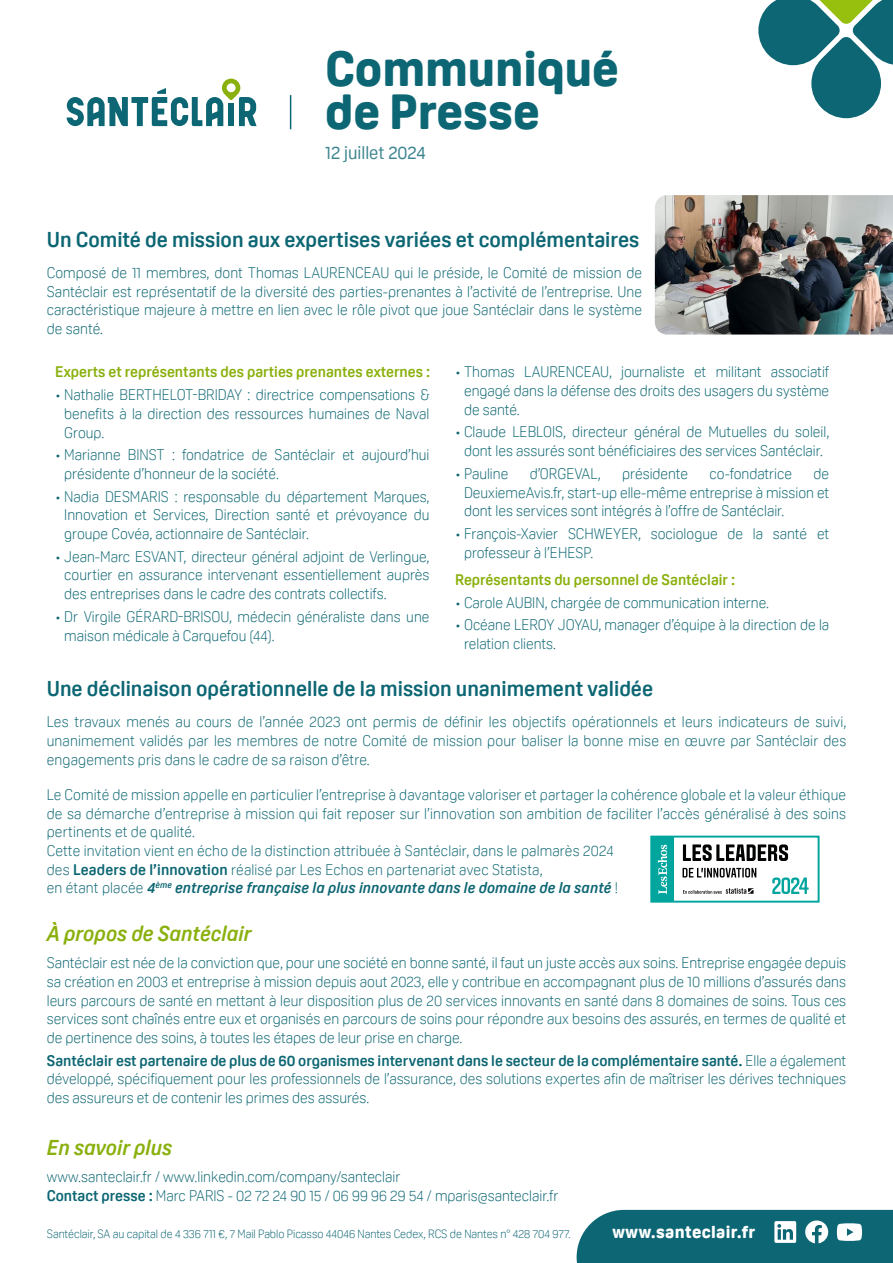
<style>
.page{position:relative;width:893px;height:1263px;background:#fff}
.page>*{position:absolute;margin:0;border:0;box-sizing:border-box;transform-origin:0 0}
.t1{font:800 48.15px/43.3px "Oscine";color:#0d6673}
.t2{font:700 21px "Oscine";color:#0d6673}
.t3{font:italic 700 21px "Oscine";color:#8ab00d}
.t4{font:18px "Oscine";color:#3d858f}
.t5{font:800 16.95px "Oscine";letter-spacing:.02em;color:#fff}
.t6{font:300 15px/18.6px "Oscine";color:#0d6673;text-align:justify}
.t7{font:700 15px "Oscine";color:#8ab00d}
.t8{font:300 11.7px "Oscine";letter-spacing:-.005em;color:#0d6673}
.s1{font-weight:700}
.s2{font-weight:700;font-style:italic}
</style>
<div class="page">
<svg style="left:758px;top:0;width:135px;height:118px"></svg>
<svg style="left:577px;top:1210px;width:316px;height:53px;background:#247480"></svg>
<svg style="left:67px;top:79px;width:190px;height:47px"></svg>
<hr style="left:290px;top:95px;width:1px;height:34px;background:#0d6673">
<img style="left:655px;top:195px;width:238px;height:140px">
<div style="left:650px;top:836px;width:170px;height:67px;border:2px solid #00a59e"></div>
<div style="left:651px;top:836px;width:22px;height:66px;background:#00a59e"></div>
<svg style="left:658px;top:845px;width:9px;height:49px"></svg>
<svg style="left:772px;top:877px;width:37px;height:17px"></svg>
<svg style="left:683px;top:888px;width:70px;height:6px"></svg>
<svg style="left:683px;top:844px;width:105px;height:17px"></svg>
<svg style="left:683px;top:868px;width:73px;height:9px"></svg>
<h1 class="t1" style="left:325px;top:47px;width:295px">Communiqué de Presse</h1>
<p class="t4" style="left:325px;top:142px;width:102px">12 juillet 2024</p>
<h2 class="t2" style="left:47px;top:227px;width:594px">Un Comité de mission aux expertises variées et complémentaires</h2>
<p class="t6" style="left:47px;top:263px;width:597px">Composé de 11 membres, dont Thomas LAURENCEAU qui le préside, le Comité de mission de Santéclair est représentatif de la diversité des parties-prenantes à l’activité de l’entreprise. Une caractéristique majeure à mettre en lien avec le rôle pivot que joue Santéclair dans le système de santé.</p>
<p class="t7" style="left:55px;top:364px;width:376px">Experts et représentants des parties prenantes externes :</p>
<p class="t6" style="left:64px;top:386px;width:367px;text-indent:-9px">• Nathalie BERTHELOT-BRIDAY : directrice compensations &amp; benefits à la direction des ressources humaines de Naval Group.</p>
<p class="t6" style="left:64px;top:446px;width:367px;text-indent:-9px">• Marianne BINST : fondatrice de Santéclair et aujourd’hui présidente d’honneur de la société.</p>
<p class="t6" style="left:64px;top:487px;width:367px;text-indent:-9px">• Nadia DESMARIS : responsable du département Marques, Innovation et Services, Direction santé et prévoyance du groupe Covéa, actionnaire de Santéclair.</p>
<p class="t6" style="left:64px;top:547px;width:367px;text-indent:-9px">• Jean-Marc ESVANT, directeur général adjoint de Verlingue, courtier en assurance intervenant essentiellement auprès des entreprises dans le cadre des contrats collectifs.</p>
<p class="t6" style="left:64px;top:607px;width:367px;text-indent:-9px">• Dr Virgile GÉRARD-BRISOU, médecin généraliste dans une maison médicale à Carquefou (44).</p>
<p class="t6" style="left:464px;top:363px;width:367px;text-indent:-9px">• Thomas LAURENCEAU, journaliste et militant associatif engagé dans la défense des droits des usagers du système de santé.</p>
<p class="t6" style="left:455px;top:423px;width:376px;text-align:center">• Claude LEBLOIS, directeur général de Mutuelles du soleil, dont les assurés sont bénéficiaires des services Santéclair.</p>
<p class="t6" style="left:455px;top:464px;width:55px">• Pauline</p>
<p class="t6" style="left:530px;top:464px;width:72px">d’ORGEVAL,</p>
<p class="t6" style="left:622px;top:464px;width:67px">présidente</p>
<p class="t6" style="left:710px;top:464px;width:84px">co-fondatrice</p>
<p class="t6" style="left:464px;top:464px;width:367px;text-indent:350px">de DeuxiemeAvis.fr, start-up elle-même entreprise à mission et dont les services sont intégrés à l’offre de Santéclair.</p>
<p class="t6" style="left:464px;top:524px;width:367px;text-indent:-9px">• François-Xavier SCHWEYER, sociologue de la santé et professeur à l’EHESP.</p>
<p class="t7" style="left:455px;top:571px;width:282px">Représentants du personnel de Santéclair :</p>
<p class="t6" style="left:455px;top:593px;width:316px">• Carole AUBIN, chargée de communication interne.</p>
<p class="t6" style="left:464px;top:616px;width:367px;text-indent:-9px">• Océane LEROY JOYAU, manager d’équipe à la direction de la relation clients.</p>
<h2 class="t2" style="left:47px;top:677px;width:608px">Une déclinaison opérationnelle de la mission unanimement validée</h2>
<p class="t6" style="left:47px;top:713px;width:801px">Les travaux menés au cours de l’année 2023 ont permis de définir les objectifs opérationnels et leurs indicateurs de suivi, unanimement validés par les membres de notre Comité de mission pour baliser la bonne mise en œuvre par Santéclair des engagements pris dans le cadre de sa raison d’être.</p>
<p class="t6" style="left:47px;top:786px;width:801px;text-align:left">Le Comité de mission appelle en particulier l’entreprise à davantage valoriser et partager la cohérence globale et la valeur éthique de sa démarche d’entreprise à mission qui fait reposer sur l’innovation son ambition de faciliter l’accès généralisé à des soins pertinents et de qualité.<br>Cette invitation vient en écho de la distinction attribuée à Santéclair, dans le palmarès 2024<br>des <span class="s1">Leaders de l’innovation</span> réalisé par Les Echos en partenariat avec Statista,<br>en étant placée <span class="s2">4</span><sup>ème</sup> <span class="s2">entreprise française la plus innovante dans le domaine de la santé</span> !</p>
<h2 class="t3" style="left:47px;top:922px;width:206px">À propos de Santéclair</h2>
<p class="t6" style="left:47px;top:954px;width:801px">Santéclair est née de la conviction que, pour une société en bonne santé, il faut un juste accès aux soins. Entreprise engagée depuis sa création en 2003 et entreprise à mission depuis aout 2023, elle y contribue en accompagnant plus de 10 millions d’assurés dans leurs parcours de santé en mettant à leur disposition plus de 20 services innovants en santé dans 8 domaines de soins. Tous ces services sont chaînés entre eux et organisés en parcours de soins pour répondre aux besoins des assurés, en termes de qualité et de pertinence des soins, à toutes les étapes de leur prise en charge.</p>
<p class="t6" style="left:47px;top:1051px;width:801px"><span class="s1">Santéclair est partenaire de plus de 60 organismes intervenant dans le secteur de la complémentaire santé.</span> Elle a également développé, spécifiquement pour les professionnels de l’assurance, des solutions expertes afin de maîtriser les dérives techniques des assureurs et de contenir les primes des assurés.</p>
<h2 class="t3" style="left:47px;top:1136px;width:127px">En savoir plus</h2>
<p class="t6" style="left:47px;top:1168px;width:513px">www.santeclair.fr / www.linkedin.com/company/santeclair<br><span class="s1">Contact presse :</span> Marc PARIS - 02 72 24 90 15 / 06 99 96 29 54 / mparis@santeclair.fr</p>
<p class="t8" style="left:47px;top:1227px;width:525px">Santéclair, SA au capital de 4 336 711 €, 7 Mail Pablo Picasso 44046 Nantes Cedex, RCS de Nantes n° 428 704 977.</p>
<p class="t5" style="left:612px;top:1222px;width:144px">www.santeclair.fr</p>
</div>
